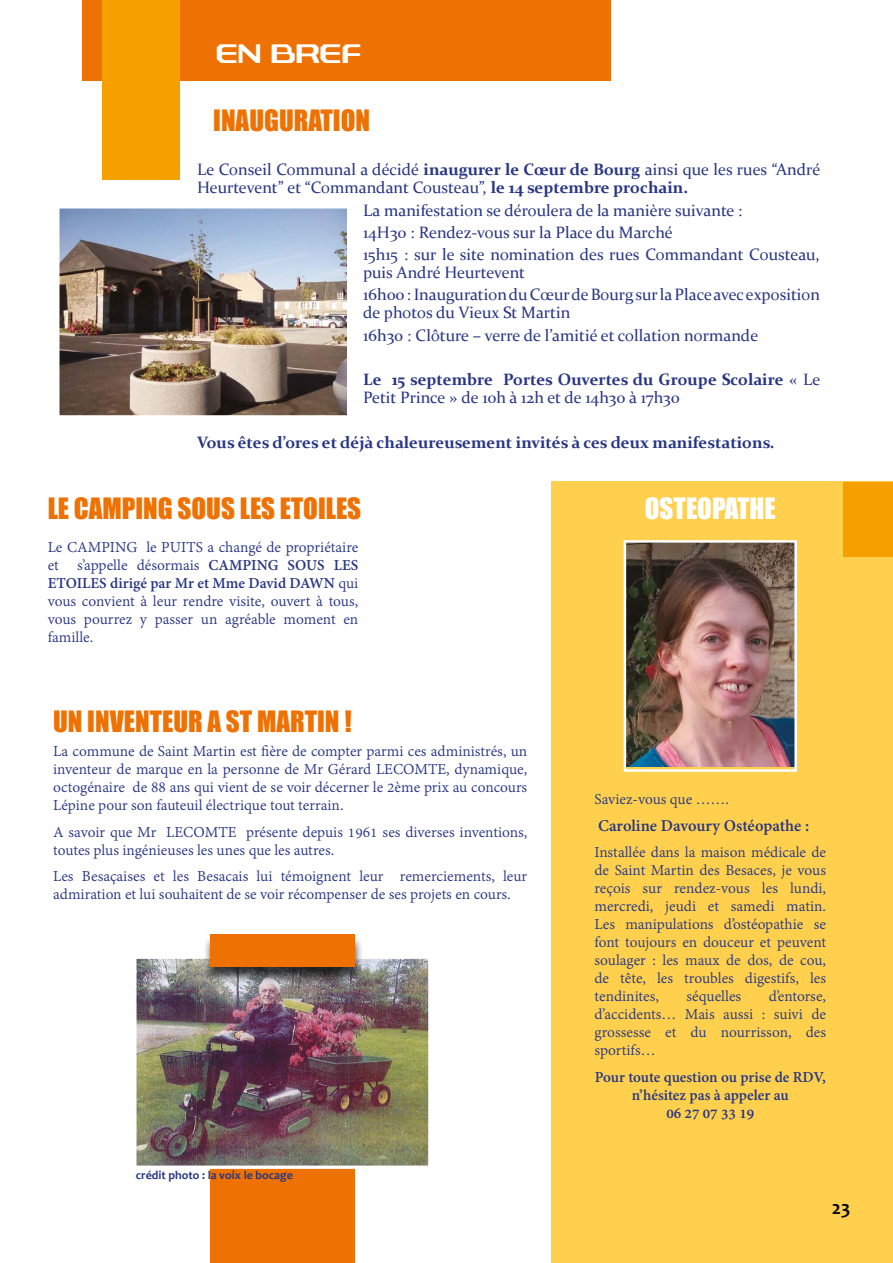
<style>
.page{position:relative;width:893px;height:1263px;background:#fff}
.page>*{position:absolute;margin:0;border:0;box-sizing:border-box;transform-origin:0 0}
.t1{font:27px "Impact";color:#ee7203}
.t2{font:27px "Impact";color:#fff}
.t3{font:27px "Rexlia Rg";color:#fff}
.t4{font:700 19.5px "Candara";color:#000}
.t5{font:700 18px "Adobe Devanagari";color:#283583}
.t6{font:16.5px/18px "Adobe Devanagari";color:#283583;text-align:justify}
.t7{font:16.5px/22.2px "Constantia";color:#283583}
.t8{font:700 16.5px/18px "Constantia";color:#283583}
.t9{font:700 16.5px/18px "Adobe Devanagari";color:#283583;text-align:center}
.t10{font:700 12px "Candara";color:#283583}
.s1{font-weight:700}
.s2{font-weight:400}
</style>
<div class="page">
<div style="left:210px;top:948px;width:144px;height:315px;background:#ee7203"></div>
<div style="left:551px;top:482px;width:342px;height:781px;background:#ffd04d"></div>
<div style="left:83px;top:0;width:528px;height:81px;background:#ee7203"></div>
<img style="left:627px;top:543px;width:167px;height:224px">
<div style="left:624px;top:540px;width:173px;height:232px;border:2px solid #fff"></div>
<img style="left:137px;top:959px;width:291px;height:206px">
<div style="left:133px;top:955px;width:299px;height:214px;border:3px solid #fff"></div>
<div style="left:843px;top:482px;width:50px;height:75px;background:#f6a000"></div>
<div style="left:102px;top:0;width:78px;height:180px;background:#f6a000"></div>
<div style="left:202px;top:934px;width:161px;height:50px;background:#000;opacity:.75"></div>
<div style="left:210px;top:934px;width:144px;height:33px;background:#ee7203"></div>
<img style="left:60px;top:209px;width:287px;height:205px">
<div style="left:56px;top:205px;width:298px;height:213px;border:3px solid #fff"></div>
<h1 class="t3" style="left:216px;top:37px;width:147px">EN BREF</h1>
<h1 class="t1" style="left:213px;top:99px;width:158px">INAUGURATION</h1>
<p class="t7" style="left:197px;top:160px;width:625px;line-height:18px">Le Conseil Communal a décidé <span class="s1">inaugurer le Cœur de Bourg</span> ainsi que les rues “André<br>Heurtevent” et “Commandant Cousteau”, <span class="s1">le 14 septembre prochain.</span></p>
<p class="t7" style="left:363px;top:198px;width:458px">La manifestation se déroulera de la manière suivante :<br>14H30 : Rendez-vous sur la Place du Marché<br>15h15 : sur le site nomination des rues Commandant Cousteau,</p>
<p class="t7" style="left:363px;top:261px;width:459px">puis André Heurtevent<br>16h00 : Inauguration du Cœur de Bourg sur la Place avec exposition</p>
<p class="t7" style="left:363px;top:301px;width:397px">de photos du Vieux St Martin<br>16h30 : Clôture – verre de l’amitié et collation normande</p>
<p class="t8" style="left:363px;top:370px;width:459px">Le 15 septembre Portes Ouvertes du Groupe Scolaire <span class="s2">« Le<br>Petit Prince » de 10h à 12h et de 14h30 à 17h30</span></p>
<p class="t8" style="left:197px;top:432px;width:579px">Vous êtes d’ores et déjà chaleureusement invités à ces deux manifestations.</p>
<h1 class="t1" style="left:48px;top:487px;width:315px">LE CAMPING SOUS LES ETOILES</h1>
<p class="t6" style="left:48px;top:539px;width:312px">Le CAMPING le PUITS a changé de propriétaire et s’appelle désormais <span class="s1">CAMPING SOUS LES ETOILES dirigé par Mr et Mme David DAWN</span> qui vous convient à leur rendre visite, ouvert à tous, vous pourrez y passer un agréable moment en famille.</p>
<h1 class="t1" style="left:53px;top:700px;width:300px">UN INVENTEUR A ST MARTIN !</h1>
<p class="t6" style="left:53px;top:743px;width:476px">La commune de Saint Martin est fière de compter parmi ces administrés, un inventeur de marque en la personne de Mr Gérard LECOMTE, dynamique, octogénaire de 88 ans qui vient de se voir décerner le 2ème prix au concours Lépine pour son fauteuil électrique tout terrain.</p>
<p class="t6" style="left:53px;top:824px;width:476px">A savoir que Mr LECOMTE présente depuis 1961 ses diverses inventions, toutes plus ingénieuses les unes que les autres.</p>
<p class="t6" style="left:53px;top:868px;width:476px">Les Besaçaises et les Besacais lui témoignent leur remerciements, leur admiration et lui souhaitent de se voir récompenser de ses projets en cours.</p>
<p class="t10" style="left:136px;top:1167px;width:159px">crédit photo : la voix le bocage</p>
<h1 class="t2" style="left:645px;top:487px;width:132px">OSTEOPATHE</h1>
<p class="t6" style="left:594px;top:792px;width:136px">Saviez-vous que …….</p>
<p class="t5" style="left:598px;top:815px;width:213px">Caroline Davoury Ostéopathe :</p>
<p class="t6" style="left:594px;top:845px;width:233px">Installée dans la maison médicale de de Saint Martin des Besaces, je vous reçois sur rendez-vous les lundi, mercredi, jeudi et samedi matin.<br>Les manipulations d’ostéopathie se font toujours en douceur et peuvent soulager : les maux de dos, de cou, de tête, les troubles digestifs, les tendinites,</p>
<p class="t6" style="left:594px;top:989px;width:233px;text-indent:174px">d’entorse, d’accidents… Mais aussi : suivi de grossesse et du nourrisson, des sportifs…</p>
<p class="t9" style="left:595px;top:1069px;width:233px">Pour toute question ou prise de RDV, n’hésitez pas à appeler au<br>06 27 07 33 19</p>
<p class="t6" style="left:686px;top:989px;width:56px">séquelles</p>
<p class="t4" style="left:832px;top:1196px;width:20px">23</p>
</div>
